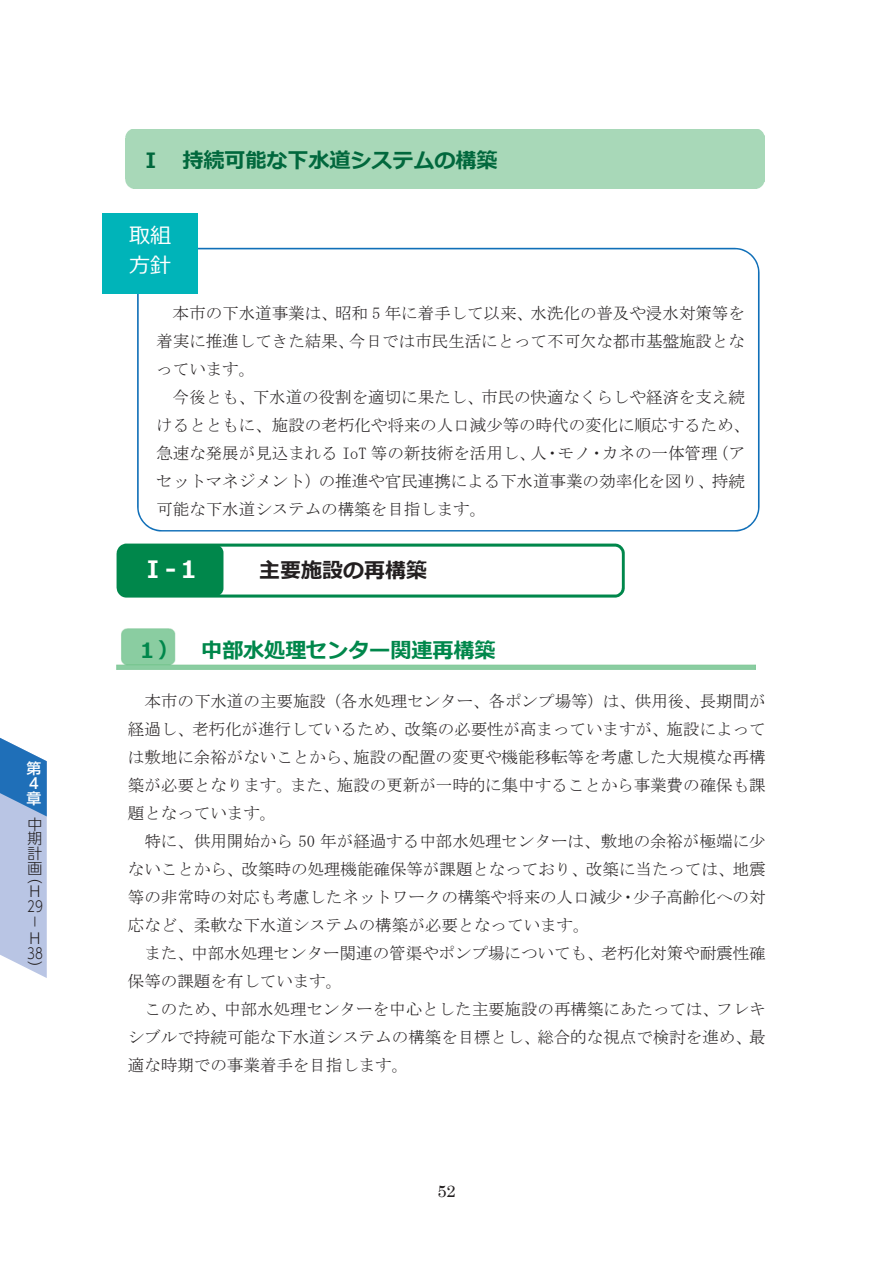
<style>
.page{position:relative;width:893px;height:1263px;background:#fff}
.page>*{position:absolute;margin:0;border:0;box-sizing:border-box;transform-origin:0 0}
.t1{font:700 24px "Meiryo";color:#fff}
.t2{font:700 21px "Meiryo";letter-spacing:-.005em;color:#01683d}
.t3{font:700 21px "Meiryo";letter-spacing:-.005em;color:#00874b}
.t4{font:700 21px "Meiryo";letter-spacing:.005em;color:#231f20}
.t5{font:21px/30.3px "Meiryo";color:#fff}
.t6{font:16.5px/27.9px "MS Mincho";color:#231f20;text-align:justify}
.t7{font:16.5px "Century";color:#231f20}
.t8{font:300 14.85px/15.1px "UD Shin Go Pro";color:#231f20}
.t9{font:500 14.85px/14.9px "UD Shin Go Pro";color:#fff}
</style>
<div class="page">
<svg style="left:0;top:738px;width:47px;height:240px;background:#9cb6dc"></svg>
<div style="left:126px;top:159px;width:639px;height:30px;background:#a8d8b8"></div>
<img style="left:117px;top:628px;width:638px;height:42px">
<svg style="left:137px;top:248px;width:623px;height:283px"></svg>
<img style="left:145px;top:262px;width:606px;height:51px">
<div style="left:145px;top:313px;width:606px;height:51px;background:#fff"></div>
<div style="left:145px;top:364px;width:606px;height:51px;background:#fff"></div>
<div style="left:145px;top:415px;width:606px;height:52px;background:#fff"></div>
<div style="left:145px;top:467px;width:606px;height:51px;background:#fff"></div>
<div style="left:103px;top:213px;width:95px;height:81px;background:#00b4b9"></div>
<svg style="left:117px;top:544px;width:508px;height:54px"></svg>
<img style="left:223px;top:554px;width:396px;height:33px">
<div style="left:118px;top:545px;width:105px;height:51px;background:#00874b;border-radius:8px"></div>
<p class="t9" style="left:27px;top:761px;width:16px">第<br>４章</p>
<p class="t8" style="left:28px;top:816px;width:16px;text-align:justify">中期計画</p>
<p class="t8" style="left:27px;top:868px;width:17px">（<br>H<br>29</p>
<p class="t8" style="left:27px;top:928px;width:14px;rotate:-90deg">－</p>
<p class="t8" style="left:27px;top:930px;width:17px">H<br>38）</p>
<p class="t2" style="left:140px;top:146px;width:359px">Ⅰ 持続可能な下⽔道システムの構築</p>
<p class="t5" style="left:129px;top:221px;width:44px">取組⽅針</p>
<p class="t6" style="left:156px;top:299px;width:590px;text-indent:16px">本市の下水道事業は、昭和 5 年に着手して以来、水洗化の普及や浸水対策等を着実に推進してきた結果、今日では市民生活にとって不可欠な都市基盤施設となっています。</p>
<p class="t6" style="left:156px;top:383px;width:595px;text-align:left;text-indent:17px">今後とも、下水道の役割を適切に果たし、市民の快適なくらしや経済を支え続けるとともに、施設の老朽化や将来の人口減少等の時代の変化に順応するため、急速な発展が見込まれる IoT 等の新技術を活用し、人・モノ・カネの一体管理（アセットマネジメント）の推進や官民連携による下水道事業の効率化を図り、持続可能な下水道システムの構築を目指します。</p>
<h1 class="t1" style="left:141px;top:553px;width:61px">Ⅰ-１</h1>
<p class="t4" style="left:259px;top:556px;width:169px">主要施設の再構築</p>
<p class="t3" style="left:137px;top:635px;width:360px">１） 中部⽔処理センター関連再構築</p>
<p class="t6" style="left:128px;top:687px;width:639px;text-indent:17px">本市の下水道の主要施設（各水処理センター、各ポンプ場等）は、供用後、長期間が経過し、老朽化が進行しているため、改築の必要性が高まっていますが、施設によっては敷地に余裕がないことから、施設の配置の変更や機能移転等を考慮した大規模な再構築が必要となります。また、施設の更新が一時的に集中することから事業費の確保も課題となっています。</p>
<p class="t6" style="left:128px;top:827px;width:639px;text-indent:17px">特に、供用開始から 50 年が経過する中部水処理センターは、敷地の余裕が極端に少ないことから、改築時の処理機能確保等が課題となっており、改築に当たっては、地震等の非常時の対応も考慮したネットワークの構築や将来の人口減少・少子高齢化への対応など、柔軟な下水道システムの構築が必要となっています。</p>
<p class="t6" style="left:128px;top:939px;width:639px;text-indent:17px">また、中部水処理センター関連の管渠やポンプ場についても、老朽化対策や耐震性確保等の課題を有しています。</p>
<p class="t6" style="left:128px;top:995px;width:639px;text-indent:17px">このため、中部水処理センターを中心とした主要施設の再構築にあたっては、フレキシブルで持続可能な下水道システムの構築を目標とし、総合的な視点で検討を進め、最適な時期での事業着手を目指します。</p>
<p class="t7" style="left:437px;top:1177px;width:20px">52</p>
</div>
